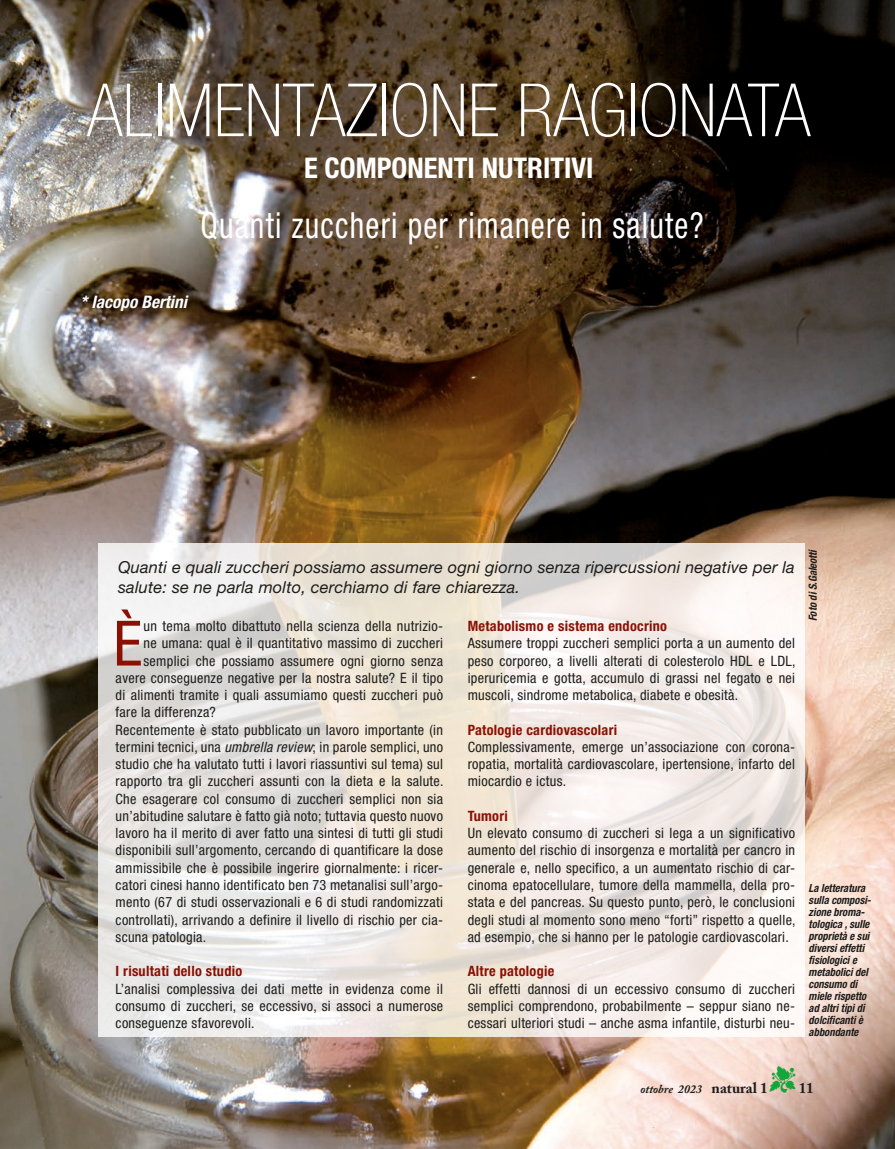
<style>
.page{position:relative;width:895px;height:1149px;background:#fff}
.page>*{position:absolute;margin:0;border:0;box-sizing:border-box;transform-origin:0 0}
.t1{font:100 condensed 73.5px "Helvetica Neue LT Std";color:#fff}
.Normale__Web{font:condensed 62.55px "Helvetica Neue LT Std";color:#8a1003}
.t2{font:condensed 36px "Helvetica Neue LT Std";letter-spacing:.04em;color:#fff;scale:.87 1}
.t3{font:700 condensed 28.5px "Helvetica Neue LT Std";color:#fff}
.Autori{font:italic 700 condensed 17.25px "Helvetica Neue LT Std";color:#fff}
.t4{font:italic 16.5px/19.5px "Helvetica Neue LT Std";letter-spacing:.01em;color:#1d1d1b}
.t5{font:700 15px "Adobe Caslon Pro";color:#1d1d1b}
.Normale__Web-2{font:condensed 14.25px/17.2px "Helvetica Neue LT Std";letter-spacing:.02em;color:#1d1d1b;text-align:justify}
.Normale__Web-3{font:700 condensed 14.25px "Helvetica Neue LT Std";letter-spacing:.02em;color:#8a1003}
.t6{font:italic 700 12px "Adobe Caslon Pro";color:#1d1d1b}
.Normale__Web-4{font:italic 700 condensed 11.25px/12px "Helvetica Neue LT Std";color:#1d1d1b;scale:.94 1}
.s1{font-style:italic}
.s2{color:#13a638}
.s3{font-style:normal;font-size:15px}
</style>
<div class="page">
<img style="left:0;top:0;width:895px;height:1148px">
<svg style="left:98px;top:542px;width:706px;height:494px"></svg>
<svg style="left:892px;top:1145px;width:3px;height:4px"></svg>
<p class="t1" style="left:87px;top:69px;width:725px">ALIMENTAZIONE RAGIONATA</p>
<p class="t3" style="left:304px;top:151px;width:291px">E COMPONENTI NUTRITIVI</p>
<p class="t2" style="left:200px;top:204px;width:580px">Quanti zuccheri per rimanere in salute?</p>
<p class="Autori" style="left:81px;top:292px;width:108px">* Iacopo Bertini</p>
<p class="t4" style="left:118px;top:557px;width:678px">Quanti e quali zuccheri possiamo assumere ogni giorno senza ripercussioni negative per la salute: se ne parla molto, cerchiamo di fare chiarezza.</p>
<p class="Normale__Web-3" style="left:468px;top:617px;width:201px">Metabolismo e sistema endocrino</p>
<p class="Normale__Web-2" style="left:468px;top:634px;width:329px">Assumere troppi zuccheri semplici porta a un aumento del peso corporeo, a livelli alterati di colesterolo HDL e LDL, iperuricemia e gotta, accumulo di grassi nel fegato e nei muscoli, sindrome metabolica, diabete e obesità.</p>
<p class="Normale__Web-3" style="left:468px;top:720px;width:151px">Patologie cardiovascolari</p>
<p class="Normale__Web-2" style="left:468px;top:738px;width:329px">Complessivamente, emerge un’associazione con corona&shy;ropatia, mortalità cardiovascolare, ipertensione, infarto del miocardio e ictus.</p>
<p class="Normale__Web-3" style="left:468px;top:807px;width:42px">Tumori</p>
<p class="Normale__Web-2" style="left:468px;top:824px;width:329px">Un elevato consumo di zuccheri si lega a un significativo aumento del rischio di insorgenza e mortalità per cancro in generale e, nello specifico, a un aumentato rischio di car&shy;cinoma epatocellulare, tumore della mammella, della pro&shy;stata e del pancreas. Su questo punto, però, le conclusioni degli studi al momento sono meno “forti” rispetto a quelle, ad esempio, che si hanno per le patologie cardiovascolari.</p>
<p class="Normale__Web-3" style="left:468px;top:962px;width:88px">Altre patologie</p>
<p class="Normale__Web-2" style="left:468px;top:979px;width:329px">Gli effetti dannosi di un eccessivo consumo di zuccheri semplici comprendono, probabilmente – seppur siano ne&shy;cessari ulteriori studi – anche asma infantile, disturbi neu-</p>
<p class="Normale__Web" style="left:113px;top:607px;width:30px">È</p>
<p class="Normale__Web-2" style="left:144px;top:617px;width:301px">un tema molto dibattuto nella scienza della nutrizio-</p>
<p class="Normale__Web-2" style="left:144px;top:634px;width:301px">ne umana: qual è il quantitativo massimo di zuccheri</p>
<p class="Normale__Web-2" style="left:144px;top:651px;width:301px">semplici che possiamo assumere ogni giorno senza</p>
<p class="Normale__Web-2" style="left:116px;top:669px;width:329px">avere conseguenze negative per la nostra salute? E il tipo</p>
<p class="Normale__Web-2" style="left:116px;top:686px;width:329px">di alimenti tramite i quali assumiamo questi zuccheri può</p>
<p class="Normale__Web-2" style="left:116px;top:703px;width:102px">fare la differenza?</p>
<p class="Normale__Web-2" style="left:116px;top:720px;width:329px">Recentemente è stato pubblicato un lavoro importante (in termini tecnici, una <span class="s1">umbrella review</span>; in parole semplici, uno studio che ha valutato tutti i lavori riassuntivi sul tema) sul rapporto tra gli zuccheri assunti con la dieta e la salute.<br>Che esagerare col consumo di zuccheri semplici non sia un’abitudine salutare è fatto già noto; tuttavia questo nuovo lavoro ha il merito di aver fatto una sintesi di tutti gli studi disponibili sull’argomento, cercando di quantificare la dose ammissibile che è possibile ingerire giornalmente: i ricer&shy;catori cinesi hanno identificato ben 73 metanalisi sull’argo&shy;mento (67 di studi osservazionali e 6 di studi randomizzati controllati), arrivando a definire il livello di rischio per cia&shy;scuna patologia.</p>
<p class="Normale__Web-3" style="left:116px;top:962px;width:128px">I risultati dello studio</p>
<p class="Normale__Web-2" style="left:116px;top:979px;width:329px">L’analisi complessiva dei dati mette in evidenza come il consumo di zuccheri, se eccessivo, si associ a numerose conseguenze sfavorevoli.</p>
<p class="Normale__Web-4" style="left:807px;top:621px;width:79px;rotate:-90deg">Foto di S.Galeotti</p>
<p class="Normale__Web-4" style="left:809px;top:882px;width:68px">La letteratura sulla composi&shy;zione broma&shy;tologica , sulle proprietà e sui diversi effetti fisiologici e metabolici del consumo di miele rispetto ad altri tipi di dolcificanti è abbondante</p>
<p class="t5" style="left:770px;top:1078px;width:45px"><span class="s2">▼</span> 11</p>
<p class="t6" style="left:640px;top:1081px;width:129px">ottobre 2023 <span class="s3">natural 1</span></p>
</div>
